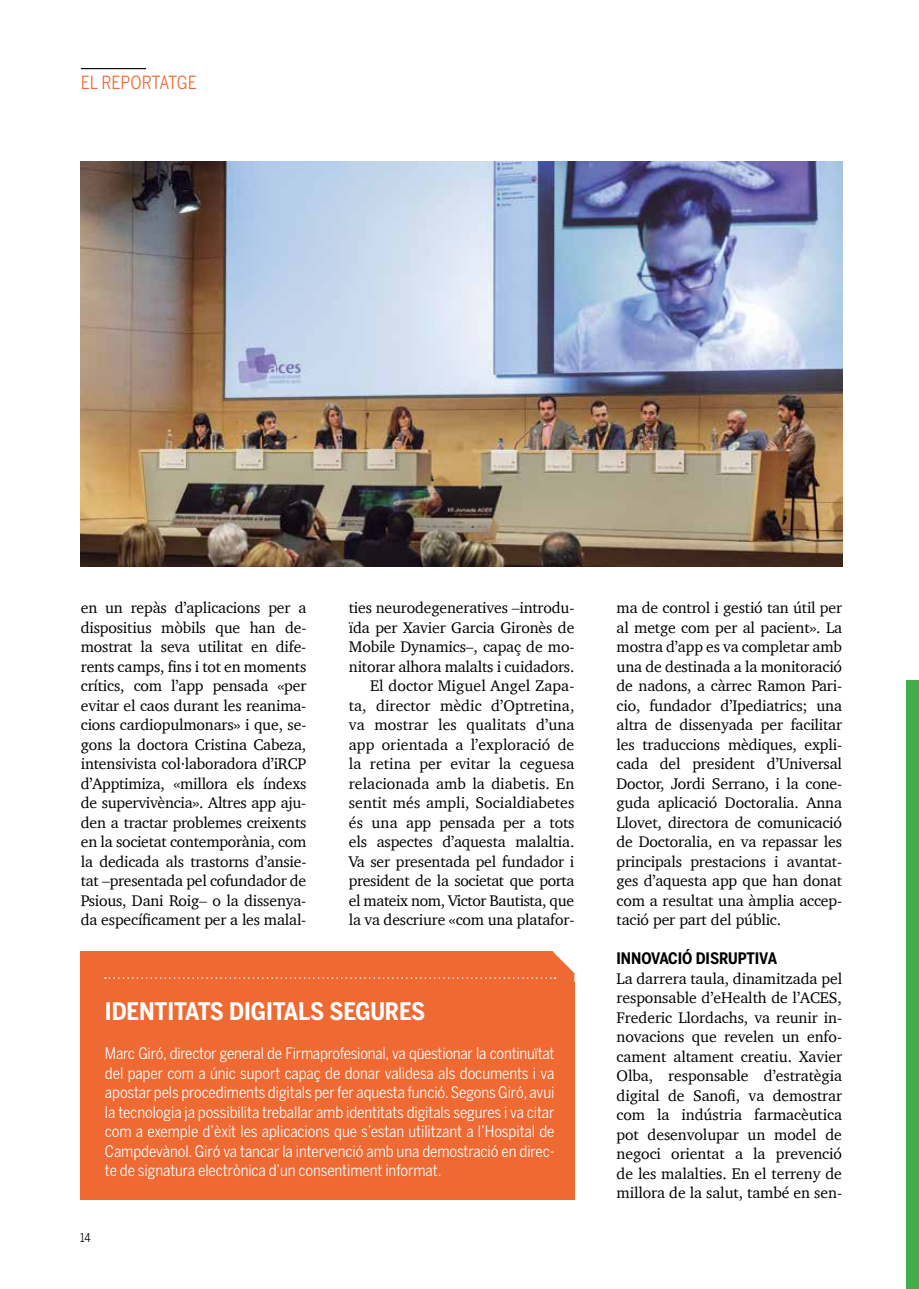
<style>
.page{position:relative;width:919px;height:1289px;background:#fff}
.page>*{position:absolute;margin:0;border:0;box-sizing:border-box;transform-origin:0 0}
.t1{font:700 24px "Benton Sans Cond";letter-spacing:-.005em;color:#fff}
.t2{font:18px "Benton Sans Cond";color:#ef6932}
.t3{font:15.75px/19.5px "Charter";letter-spacing:-.01em;color:#000;text-align:justify}
.t4{font:15.75px/19.5px "Benton Sans Cond";letter-spacing:-.005em;color:#fff;text-align:justify}
.t5{font:700 15.75px "Benton Sans Cond";letter-spacing:-.005em;color:#000}
.t6{font:12px "Benton Sans Cond";color:#000}
</style>
<div class="page">
<div style="left:81px;top:951px;width:472px;height:248px;background:#ef6932"></div>
<div style="left:145px;top:982px;width:429px;height:217px;background:#ef6932"></div>
<svg style="left:105px;top:952px;width:469px;height:30px"></svg>
<img style="left:81px;top:162px;width:761px;height:404px">
<hr style="left:81px;top:68px;width:65px;height:1px;background:#000">
<div style="left:906px;top:680px;width:12px;height:608px;background:#41ad49"></div>
<p class="t2" style="left:81px;top:72px;width:117px">EL REPORTATGE</p>
<p class="t3" style="left:349px;top:597px;width:227px;text-align:right">ties neurodegeneratives –introdu&shy;ïda per Xavier Garcia Gironès de<br>Mobile Dynamics–, capaç de mo&shy;nitorar alhora malalts i cuidadors.<br>El doctor Miguel Angel Zapa&shy;ta, director mèdic d’Optretina, va mostrar les qualitats d’una app orientada a l’exploració de la retina per evitar la ceguesa relacionada amb la diabetis. En sentit més ampli, Socialdiabetes és una app pensada per a tots els aspectes d’aquesta malaltia.<br>Va ser presentada pel fundador i president de la societat que porta el mateix nom, Victor Bautista, que la va descriure «com una platafor-</p>
<p class="t3" style="left:616px;top:597px;width:227px">ma de control i gestió tan útil per al metge com per al pacient». La mostra d’app es va completar amb una de destinada a la monitoració de nadons, a càrrec Ramon Pari&shy;cio, fundador d’Ipediatrics; una altra de dissenyada per facilitar les traduccions mèdiques, expli&shy;cada del president d’Universal Doctor, Jordi Serrano, i la cone&shy;guda aplicació Doctoralia. Anna Llovet, directora de comunicació de Doctoralia, en va repassar les principals prestacions i avantat&shy;ges d’aquesta app que han donat com a resultat una àmplia accep&shy;tació per part del públic.</p>
<p class="t5" style="left:616px;top:949px;width:162px">INNOVACIÓ DISRUPTIVA</p>
<p class="t3" style="left:616px;top:968px;width:227px">La darrera taula, dinamitzada pel responsable d’eHealth de l’ACES, Frederic Llordachs, va reunir in&shy;novacions que revelen un enfo&shy;cament altament creatiu. Xavier Olba, responsable d’estratègia digital de Sanofi, va demostrar com la indústria farmacèutica pot desenvolupar un model de negoci orientat a la prevenció de les malalties. En el terreny de millora de la salut, també en sen-</p>
<p class="t3" style="left:81px;top:597px;width:227px">en un repàs d’aplicacions per a dispositius mòbils que han de&shy;mostrat la seva utilitat en dife&shy;rents camps, fins i tot en moments crítics, com l’app pensada «per evitar el caos durant les reanima&shy;cions cardiopulmonars» i que, se&shy;gons la doctora Cristina Cabeza, intensivista col·laboradora d’iRCP d’Apptimiza, «millora els índexs de supervivència». Altres app aju&shy;den a tractar problemes creixents en la societat contemporània, com la dedicada als trastorns d’ansie&shy;tat –presentada pel cofundador de Psious, Dani Roig– o la dissenya&shy;da específicament per a les malal-</p>
<h1 class="t1" style="left:105px;top:996px;width:322px">IDENTITATS DIGITALS SEGURES</h1>
<p class="t4" style="left:105px;top:1043px;width:451px">Marc Giró, director general de Firmaprofesional, va qüestionar la continuïtat del paper com a únic suport capaç de donar validesa als documents i va apostar pels procediments digitals per fer aquesta funció. Segons Giró, avui la tecnologia ja possibilita treballar amb identitats digitals segures i va citar com a exemple d’èxit les aplicacions que s’estan utilitzant a l’Hospital de Campdevànol. Giró va tancar la intervenció amb una demostració en direc&shy;te de signatura electrònica d’un consentiment informat.</p>
<p class="t6" style="left:80px;top:1230px;width:12px">14</p>
</div>
